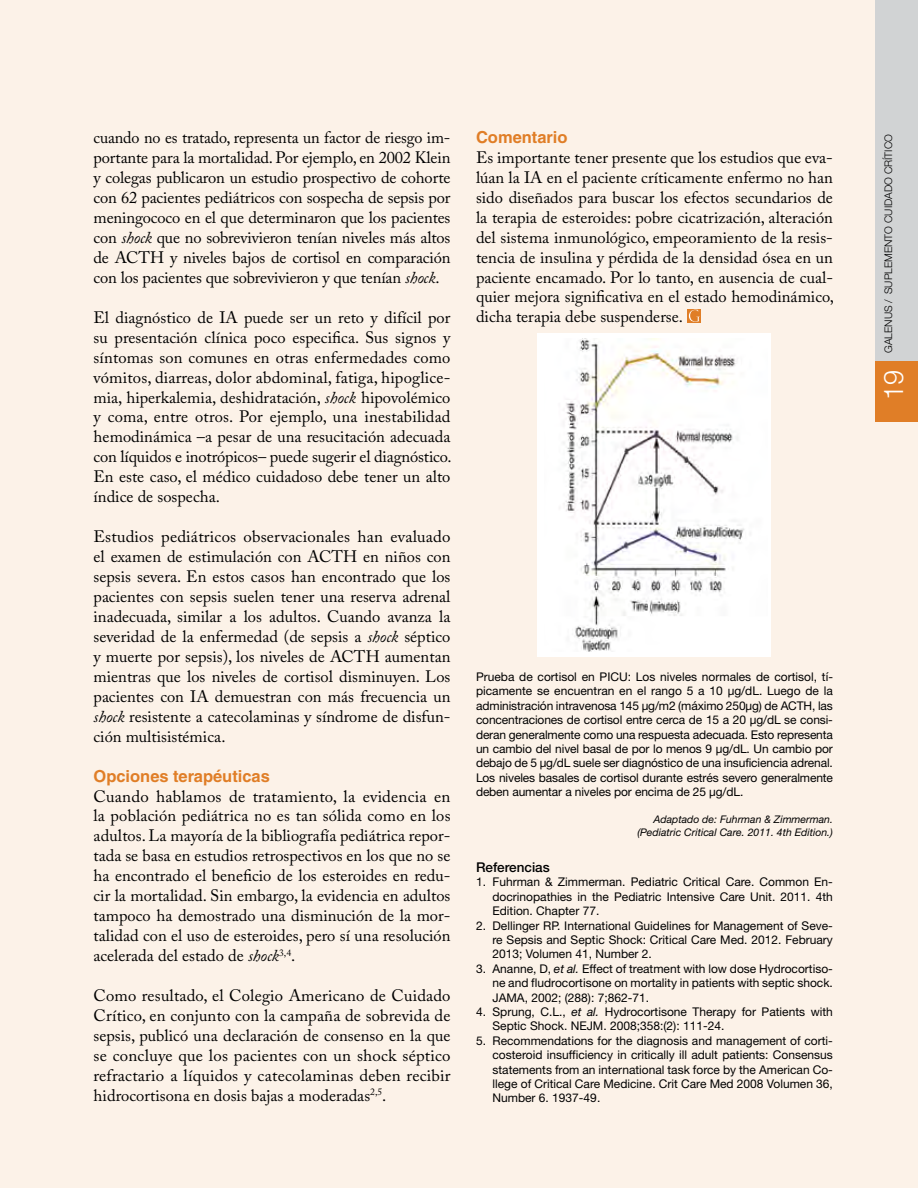
<style>
.page{position:relative;width:918px;height:1188px;background:#fff}
.page>*{position:absolute;margin:0;border:0;box-sizing:border-box;transform-origin:0 0}
.t1{font:300 27px "Helvetica Neue";color:#fff}
.t2{font:16.5px/20px "Adobe Caslon Pro";color:#000;text-align:justify}
.t3{font:700 16.5px "Helvetica LT Std";color:#e07e27}
.t4{font:500 13.5px "Helvetica Neue";color:#000}
.t5{font:12px/14.4px "Helvetica Neue";color:#000;text-align:justify}
.t6{font:italic 10.5px/12.6px "Helvetica Neue";color:#000;text-align:right}
.t7{font:300 10.5px "Helvetica Neue";color:#000}
.s1{font-style:italic}
</style>
<div class="page">
<div style="left:1px;top:0;width:917px;height:1188px;background:#fcf2e8"></div>
<svg style="left:687px;top:309px;width:14px;height:14px"></svg>
<svg style="left:689px;top:310px;width:11px;height:12px"></svg>
<div style="left:538px;top:333px;width:233px;height:324px;background:#fff"></div>
<img style="left:563px;top:339px;width:182px;height:312px">
<div style="left:875px;top:0;width:43px;height:412px;background:#d1d3d4"></div>
<div style="left:875px;top:361px;width:43px;height:61px;background:#e07e27"></div>
<p class="t2" style="left:94px;top:128px;width:359px">cuando no es tratado, representa un factor de riesgo im&shy;portante para la mortalidad. Por ejemplo, en 2002 Klein y colegas publicaron un estudio prospectivo de cohorte con 62 pacientes pediátricos con sospecha de sepsis por meningococo en el que determinaron que los pacientes con <span class="s1">shock</span> que no sobrevivieron tenían niveles más altos de ACTH y niveles bajos de cortisol en comparación con los pacientes que sobrevivieron y que tenían <span class="s1">shock</span>.</p>
<p class="t2" style="left:94px;top:307px;width:360px">El diagnóstico de IA puede ser un reto y difícil por su presentación clínica poco especifica. Sus signos y síntomas son comunes en otras enfermedades como vómitos, diarreas, dolor abdominal, fatiga, hipoglice&shy;mia, hiperkalemia, deshidratación, <span class="s1">shock</span> hipovolémico y coma, entre otros. Por ejemplo, una inestabilidad hemodinámica –a pesar de una resucitación adecuada con líquidos e inotrópicos– puede sugerir el diagnóstico.<br>En este caso, el médico cuidadoso debe tener un alto índice de sospecha.</p>
<p class="t2" style="left:94px;top:527px;width:358px">Estudios pediátricos observacionales han evaluado el examen de estimulación con ACTH en niños con sepsis severa. En estos casos han encontrado que los pacientes con sepsis suelen tener una reserva adrenal inadecuada, similar a los adultos. Cuando avanza la severidad de la enfermedad (de sepsis a <span class="s1">shock</span> séptico y muerte por sepsis), los niveles de ACTH aumentan mientras que los niveles de cortisol disminuyen. Los pacientes con IA demuestran con más frecuencia un <span class="s1">shock</span> resistente a catecolaminas y síndrome de disfun&shy;ción multisistémica.</p>
<p class="t3" style="left:94px;top:766px;width:178px">Opciones terapéuticas</p>
<p class="t2" style="left:94px;top:786px;width:359px">Cuando hablamos de tratamiento, la evidencia en la población pediátrica no es tan sólida como en los adultos. La mayoría de la bibliografía pediátrica repor&shy;tada se basa en estudios retrospectivos en los que no se ha encontrado el beneficio de los esteroides en redu&shy;cir la mortalidad. Sin embargo, la evidencia en adultos tampoco ha demostrado una disminución de la mor&shy;talidad con el uso de esteroides, pero sí una resolución acelerada del estado de <span class="s1">shock</span><sup>3,4</sup>.</p>
<p class="t2" style="left:94px;top:985px;width:358px">Como resultado, el Colegio Americano de Cuidado Crítico, en conjunto con la campaña de sobrevida de sepsis, publicó una declaración de consenso en la que se concluye que los pacientes con un shock séptico refractario a líquidos y catecolaminas deben recibir hidrocortisona en dosis bajas a moderadas<sup>2,5</sup>.</p>
<p class="t3" style="left:476px;top:127px;width:93px">Comentario</p>
<p class="t2" style="left:476px;top:147px;width:360px">Es importante tener presente que los estudios que eva&shy;lúan la IA en el paciente críticamente enfermo no han sido diseñados para buscar los efectos secundarios de la terapia de esteroides: pobre cicatrización, alteración del sistema inmunológico, empeoramiento de la resis&shy;tencia de insulina y pérdida de la densidad ósea en un paciente encamado. Por lo tanto, en ausencia de cual&shy;quier mejora significativa en el estado hemodinámico, dicha terapia debe suspenderse.</p>
<p class="t5" style="left:476px;top:669px;width:359px">Prueba de cortisol en PICU: Los niveles normales de cortisol, tí&shy;picamente se encuentran en el rango 5 a 10 µg/dL. Luego de la administración intravenosa 145 µg/m2 (máximo 250µg) de ACTH, las concentraciones de cortisol entre cerca de 15 a 20 µg/dL se consi&shy;deran generalmente como una respuesta adecuada. Esto representa un cambio del nivel basal de por lo menos 9 µg/dL. Un cambio por debajo de 5 µg/dL suele ser diagnóstico de una insuficiencia adrenal.<br>Los niveles basales de cortisol durante estrés severo generalmente deben aumentar a niveles por encima de 25 µg/dL.</p>
<p class="t6" style="left:637px;top:813px;width:197px">Adaptado de: Fuhrman &amp; Zimmerman. (Pediatric Critical Care. 2011. 4th Edition.)</p>
<p class="t4" style="left:476px;top:859px;width:75px">Referencias</p>
<p class="t5" style="left:493px;top:875px;width:342px;text-indent:-16px">1. Fuhrman &amp; Zimmerman. Pediatric Critical Care. Common En&shy;docrinopathies in the Pediatric Intensive Care Unit. 2011. 4th Edition. Chapter 77.</p>
<p class="t5" style="left:493px;top:918px;width:342px;text-indent:-16px">2. Dellinger RP. International Guidelines for Management of Seve&shy;re Sepsis and Septic Shock: Critical Care Med. 2012. February 2013; Volumen 41, Number 2.</p>
<p class="t5" style="left:493px;top:961px;width:342px;text-indent:-16px">3. Ananne, D, <span class="s1">et al.</span> Effect of treatment with low dose Hydrocortiso&shy;ne and fludrocortisone on mortality in patients with septic shock.<br>JAMA, 2002; (288): 7;862-71.</p>
<p class="t5" style="left:493px;top:1004px;width:342px;text-indent:-16px">4. Sprung, C.L., <span class="s1">et al.</span> Hydrocortisone Therapy for Patients with<br>Septic Shock. NEJM. 2008;358:(2): 111-24.</p>
<p class="t5" style="left:492px;top:1033px;width:342px;text-indent:-16px">5. Recommendations for the diagnosis and management of corti&shy;costeroid insufficiency in critically ill adult patients: Consensus statements from an international task force by the American Co&shy;llege of Critical Care Medicine. Crit Care Med 2008 Volumen 36, Number 6. 1937-49.</p>
<p class="t7" style="left:882px;top:353px;width:220px;rotate:-90deg">GALENUS / SUPLEMENTO CUIDADO CRÍTICO</p>
<h1 class="t1" style="left:877px;top:400px;width:32px;rotate:-90deg">19</h1>
</div>
